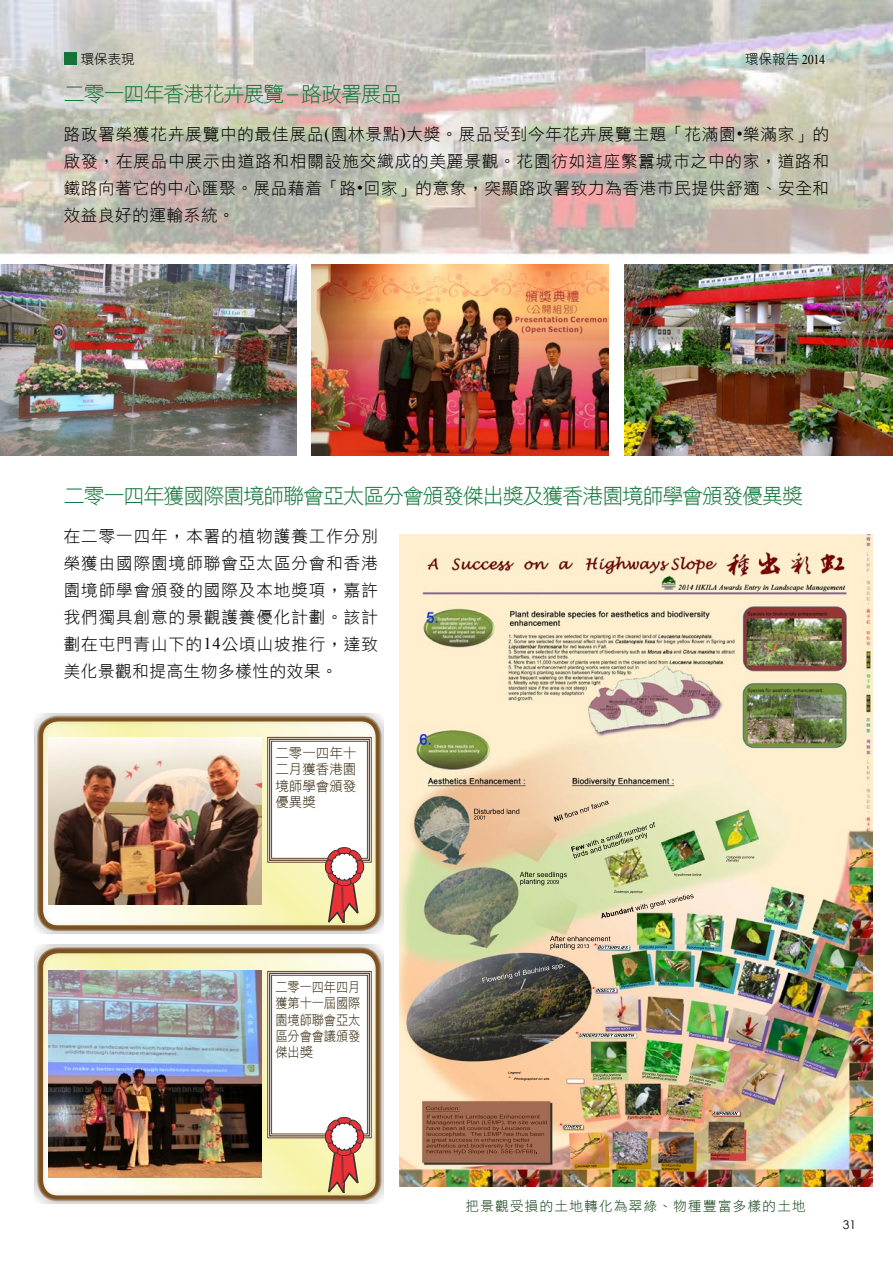
<style>
.page{position:relative;width:893px;height:1263px;background:#fff}
.page>*{position:absolute;margin:0;border:0;box-sizing:border-box;transform-origin:0 0}
.t1{font:21px "DF Hei Lt HK BF";letter-spacing:-.05em;color:#14773b}
.t2{font:16.5px/27px "DF Hei Lt HK BF";letter-spacing:.045em;color:#000;text-align:justify}
.t3{font:13.5px/16.2px "DF Hei Lt HK BF";color:#382a10;text-align:justify;scale:.9 1}
.t4{font:13.5px "DF Hei Lt HK BF";letter-spacing:.1em;color:#1d4720}
.t5{font:13.5px/16.2px "DF Hei Lt HK BF";color:#382a10;text-align:justify}
.t6{font:13.5px "DF Hei Lt HK BF";color:#000}
.t7{font:12px "Century Gothic";color:#000}
.s1{font-family:"Times New Roman"}
</style>
<div class="page">
<img style="left:0;top:0;width:893px;height:1187px">
<div style="left:64px;top:52px;width:13px;height:13px;background:#167239"></div>
<img style="left:625px;top:264px;width:268px;height:192px">
<img style="left:0;top:264px;width:297px;height:192px">
<img style="left:312px;top:264px;width:296px;height:192px">
<div style="left:34px;top:713px;width:350px;height:220px;background:#000;opacity:.75"></div>
<img style="left:48px;top:737px;width:213px;height:167px">
<svg style="left:267px;top:737px;width:105px;height:185px"></svg>
<div style="left:34px;top:945px;width:350px;height:259px;background:#000;opacity:.75"></div>
<img style="left:48px;top:971px;width:213px;height:206px">
<svg style="left:267px;top:971px;width:105px;height:221px"></svg>
<img style="left:399px;top:535px;width:473px;height:652px">
<img style="left:427px;top:1114px;width:84px;height:4px">
<img style="left:427px;top:1120px;width:98px;height:5px">
<svg style="left:535px;top:1115px;width:12px;height:9px"></svg>
<img style="left:427px;top:1126px;width:103px;height:4px">
<img style="left:427px;top:1132px;width:106px;height:4px">
<img style="left:445px;top:1138px;width:85px;height:4px">
<img style="left:439px;top:1144px;width:81px;height:3px">
<svg style="left:520px;top:1144px;width:13px;height:3px"></svg>
<img style="left:468px;top:1149px;width:67px;height:5px">
<img style="left:426px;top:1106px;width:32px;height:4px">
<img style="left:545px;top:964px;width:20px;height:6px">
<img style="left:550px;top:936px;width:60px;height:5px">
<img style="left:520px;top:872px;width:47px;height:6px">
<img style="left:474px;top:809px;width:45px;height:5px">
<img style="left:671px;top:894px;width:23px;height:8px">
<img style="left:591px;top:801px;width:18px;height:8px">
<img style="left:594px;top:943px;width:33px;height:6px">
<img style="left:660px;top:982px;width:16px;height:3px">
<img style="left:639px;top:946px;width:28px;height:2px">
<svg style="left:813px;top:973px;width:8px;height:5px"></svg>
<svg style="left:812px;top:931px;width:13px;height:5px"></svg>
<img style="left:687px;top:946px;width:20px;height:3px">
<svg style="left:764px;top:918px;width:12px;height:5px"></svg>
<svg style="left:777px;top:962px;width:9px;height:5px"></svg>
<img style="left:735px;top:950px;width:14px;height:6px">
<svg style="left:639px;top:982px;width:10px;height:3px"></svg>
<svg style="left:701px;top:983px;width:9px;height:4px"></svg>
<img style="left:592px;top:987px;width:23px;height:5px">
<img style="left:647px;top:1028px;width:18px;height:4px">
<svg style="left:689px;top:1033px;width:10px;height:3px"></svg>
<svg style="left:818px;top:1017px;width:12px;height:7px"></svg>
<svg style="left:765px;top:1049px;width:12px;height:5px"></svg>
<img style="left:780px;top:1004px;width:16px;height:7px">
<svg style="left:738px;top:991px;width:11px;height:5px"></svg>
<svg style="left:803px;top:1059px;width:31px;height:18px"></svg>
<img style="left:742px;top:1091px;width:17px;height:6px">
<img style="left:611px;top:1027px;width:19px;height:3px">
<img style="left:729px;top:1040px;width:14px;height:5px">
<img style="left:628px;top:1116px;width:23px;height:2px">
<img style="left:669px;top:1117px;width:15px;height:3px">
<img style="left:709px;top:1110px;width:29px;height:5px">
<svg style="left:711px;top:1153px;width:12px;height:4px"></svg>
<img style="left:560px;top:1123px;width:22px;height:5px">
<svg style="left:662px;top:1164px;width:16px;height:2px"></svg>
<img style="left:618px;top:1163px;width:24px;height:2px">
<img style="left:576px;top:1165px;width:20px;height:2px">
<img style="left:576px;top:1031px;width:28px;height:6px">
<img style="left:593px;top:1074px;width:28px;height:2px">
<img style="left:598px;top:1077px;width:24px;height:2px">
<img style="left:642px;top:1072px;width:16px;height:3px">
<img style="left:642px;top:1075px;width:18px;height:4px">
<svg style="left:669px;top:1075px;width:8px;height:6px"></svg>
<img style="left:689px;top:1076px;width:14px;height:4px">
<img style="left:614px;top:890px;width:28px;height:3px">
<img style="left:674px;top:873px;width:27px;height:3px">
<img style="left:727px;top:856px;width:27px;height:2px">
<svg style="left:571px;top:844px;width:13px;height:8px"></svg>
<img style="left:586px;top:837px;width:24px;height:10px">
<img style="left:610px;top:830px;width:22px;height:10px">
<img style="left:632px;top:824px;width:21px;height:10px">
<img style="left:581px;top:848px;width:17px;height:8px">
<img style="left:598px;top:841px;width:22px;height:10px">
<svg style="left:620px;top:832px;width:27px;height:12px"></svg>
<svg style="left:508px;top:1071px;width:12px;height:3px"></svg>
<p class="t6" style="left:81px;top:52px;width:55px">環保表現</p>
<p class="t6" style="left:745px;top:53px;width:82px">環保報告 <span class="s1">2014</span></p>
<p class="t1" style="left:64px;top:83px;width:340px">二零一四年香港花卉展覽 <span class="s1">–</span> 路政署展品</p>
<p class="t2" style="left:64px;top:121px;width:767px">路政署榮獲花卉展覽中的最佳展品<span class="s1">(</span>園林景點<span class="s1">)</span>大獎。展品受到今年花卉展覽主題「花滿園<span class="s1">•</span>樂滿家」的啟發，在展品中展示由道路和相關設施交織成的美麗景觀。花園彷如這座繁囂城巿之中的家，道路和鐵路向著它的中心匯聚。展品藉着「路<span class="s1">•</span>回家」的意象，突顯路政署致力為香港巿民提供舒適、安全和效益良好的運輸系統。</p>
<p class="t1" style="left:64px;top:485px;width:741px">二零一四年獲國際園境師聯會亞太區分會頒發傑出獎及獲香港園境師學會頒發優異獎</p>
<p class="t2" style="left:64px;top:523px;width:316px">在二零一四年，本署的植物護養工作分別榮獲由國際園境師聯會亞太區分會和香港園境師學會頒發的國際及本地獎項，嘉許我們獨具創意的景觀護養優化計劃。該計劃在屯門青山下的<span class="s1">14</span>公頃山坡推行，達致美化景觀和提高生物多樣性的效果。</p>
<p class="t5" style="left:275px;top:745px;width:82px">二零一四年十二月獲香港園境師學會頒發優異獎</p>
<p class="t3" style="left:275px;top:979px;width:96px">二零一四年四月獲第十一屆國際園境師聯會亞太區分會會議頒發傑出獎</p>
<p class="t4" style="left:466px;top:1199px;width:342px">把景觀受損的土地轉化為翠綠、物種豐富多樣的土地</p>
<p class="t7" style="left:843px;top:1216px;width:15px">31</p>
</div>
